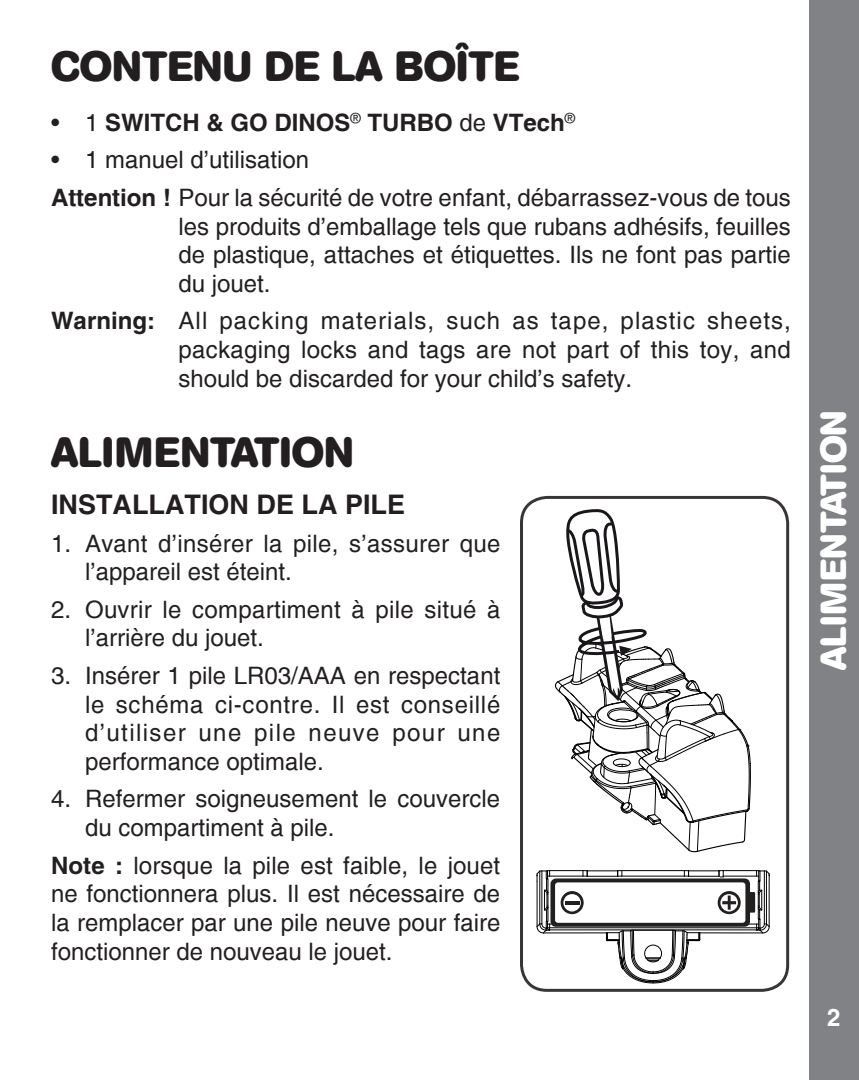
<style>
.page{position:relative;width:859px;height:1080px;background:#fff}
.page>*{position:absolute;margin:0;border:0;box-sizing:border-box;transform-origin:0 0}
.Headline{font:700 42px "AG Book Rounded";color:#231f20}
.heading_01{font:700 36px "AG Book Rounded";color:#fff}
.bold{font:700 27px "Helvetica";color:#231f20}
.point{font:24px/28.8px "Helvetica";color:#231f20;text-align:justify}
.body{font:24px/28.8px "Helvetica";color:#231f20;text-align:justify}
.point-2{font:700 24px "Helvetica";color:#231f20}
.Body_text_hang{font:700 24px "Helvetica";color:#fff}
.s1{font-weight:400}
.s2{font-weight:700}
</style>
<div class="page">
<div style="left:809px;top:0;width:50px;height:1080px;background:#808285"></div>
<svg style="left:555px;top:509px;width:196px;height:344px"></svg>
<svg style="left:537px;top:870px;width:233px;height:113px"></svg>
<div style="left:520px;top:496px;width:269px;height:496px;border:3px solid #231f20;border-radius:26px"></div>
<p class="Headline" style="left:51px;top:42px;width:470px">CONTENU DE LA BOÎTE</p>
<p class="point-2" style="left:51px;top:108px;width:526px"><span class="s1">• 1</span> SWITCH &amp; GO DINOS<sup>®</sup> TURBO <span class="s1">de</span> VTech<sup>®</sup></p>
<p class="point" style="left:51px;top:146px;width:260px">• 1 manuel d’utilisation</p>
<p class="point" style="left:179px;top:183px;width:614px;text-indent:-128px"><span class="s2">Attention !</span> Pour la sécurité de votre enfant, débarrassez-vous de tous les produits d’emballage tels que rubans adhésifs, feuilles de plastique, attaches et étiquettes. Ils ne font pas partie du jouet.</p>
<p class="point" style="left:179px;top:307px;width:614px;text-indent:-128px"><span class="s2">Warning:</span> All packing materials, such as tape, plastic sheets, packaging locks and tags are not part of this toy, and should be discarded for your child’s safety.</p>
<p class="Headline" style="left:51px;top:428px;width:304px">ALIMENTATION</p>
<p class="bold" style="left:51px;top:488px;width:356px">INSTALLATION DE LA PILE</p>
<p class="point" style="left:85px;top:529px;width:417px;text-indent:-34px">1. Avant d’insérer la pile, s’assurer que l’appareil est éteint.</p>
<p class="point" style="left:85px;top:595px;width:417px;text-indent:-34px">2. Ouvrir le compartiment à pile situé à l’arrière du jouet.</p>
<p class="point" style="left:85px;top:661px;width:417px;text-indent:-34px">3. Insérer 1 pile LR03/AAA en respectant le schéma ci-contre. Il est conseillé d’utiliser une pile neuve pour une performance optimale.</p>
<p class="point" style="left:85px;top:785px;width:417px;text-indent:-34px">4. Refermer soigneusement le couvercle du compartiment à pile.</p>
<p class="body" style="left:51px;top:851px;width:451px"><span class="s2">Note :</span> lorsque la pile est faible, le jouet ne fonctionnera plus. Il est nécessaire de la remplacer par une pile neuve pour faire fonctionner de nouveau le jouet.</p>
<p class="heading_01" style="left:813px;top:670px;width:261px;rotate:-90deg">ALIMENTATION</p>
<p class="Body_text_hang" style="left:827px;top:1003px;width:15px">2</p>
</div>
